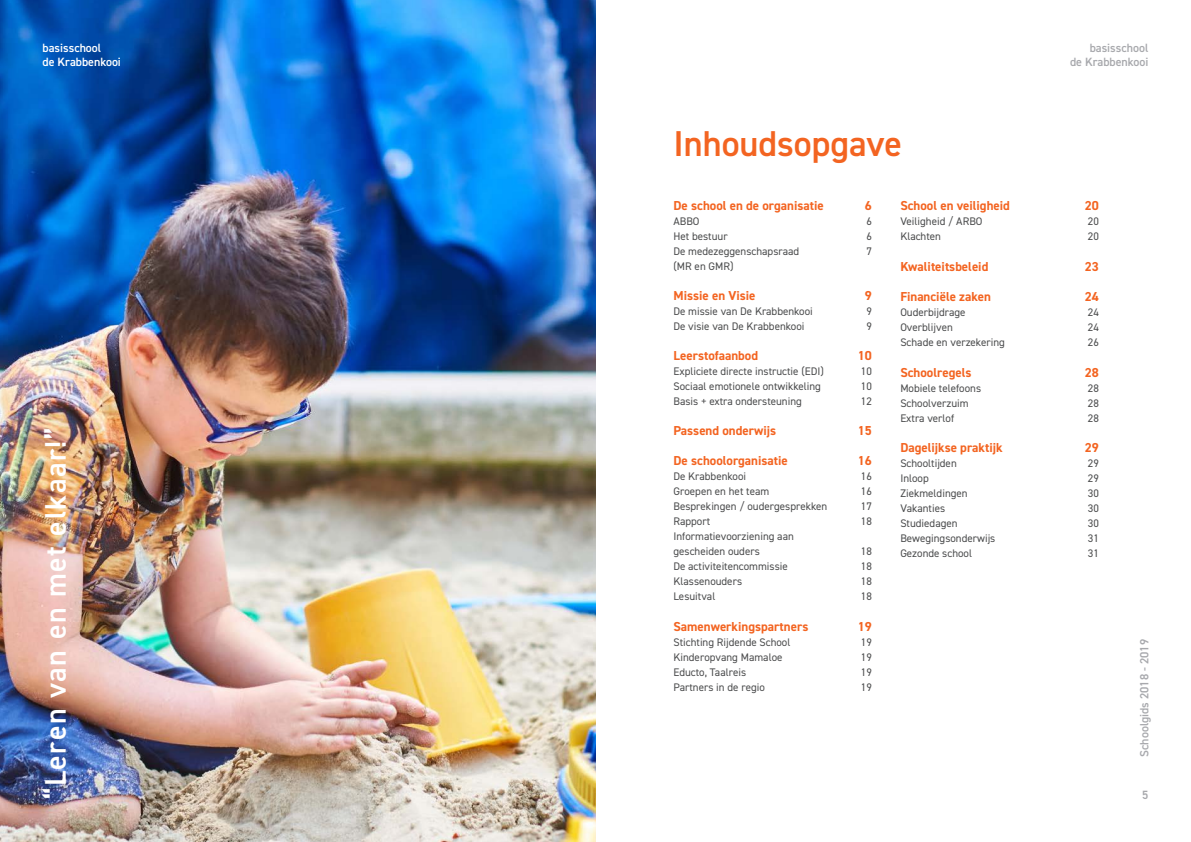
<style>
.page{position:relative;width:1191px;height:842px;background:#fff}
.page>*{position:absolute;margin:0;border:0;box-sizing:border-box;transform-origin:0 0}
.t1{font:600 36px "DIN2014";color:#f36421}
.t2{font:600 29.9px "DIN2014";letter-spacing:.05em;color:#fff}
.Kopje_Inleiding{font:700 13px "DIN2014";color:#f36421}
.body{font:700 13px "DIN2014";color:#f36421}
.t3{font:600 12px/14.4px "DIN2014";color:#a8a9ad;text-align:right}
.t4{font:600 12px/14.4px "DIN2014";color:#fff}
.body-2{font:11px/15px "DIN2014";color:#4b4c4d}
</style>
<div class="page">
<img style="left:0;top:0;width:595px;height:842px">
<p class="t4" style="left:43px;top:40px;width:80px">basisschool<br>de Krabbenkooi</p>
<h2 class="t2" style="left:36px;top:799px;width:373px;rotate:-90deg">“Leren van en met elkaar!”</h2>
<p class="t3" style="left:1070px;top:40px;width:80px">basisschool<br>de Krabbenkooi</p>
<p class="t1" style="left:673px;top:119px;width:230px">Inhoudsopgave</p>
<p class="Kopje_Inleiding" style="left:673px;top:197px;width:152px">De school en de organisatie</p>
<p class="Kopje_Inleiding" style="left:865px;top:197px;width:9px">6</p>
<p class="body-2" style="left:673px;top:213px;width:28px">ABBO</p>
<p class="body-2" style="left:866px;top:213px;width:7px">6</p>
<p class="body-2" style="left:673px;top:228px;width:56px">Het bestuur</p>
<p class="body-2" style="left:866px;top:228px;width:7px">6</p>
<p class="body-2" style="left:673px;top:243px;width:127px">De medezeggenschapsraad</p>
<p class="body-2" style="left:866px;top:243px;width:7px">7</p>
<p class="body-2" style="left:673px;top:258px;width:62px">(MR en GMR)</p>
<p class="Kopje_Inleiding" style="left:673px;top:287px;width:84px">Missie en Visie</p>
<p class="Kopje_Inleiding" style="left:865px;top:287px;width:9px">9</p>
<p class="body-2" style="left:673px;top:303px;width:141px">De missie van De Krabbenkooi</p>
<p class="body-2" style="left:866px;top:303px;width:7px">9</p>
<p class="body-2" style="left:673px;top:318px;width:132px">De visie van De Krabbenkooi</p>
<p class="body-2" style="left:866px;top:318px;width:7px">9</p>
<p class="Kopje_Inleiding" style="left:673px;top:347px;width:86px">Leerstofaanbod</p>
<p class="Kopje_Inleiding" style="left:858px;top:347px;width:16px">10</p>
<p class="body-2" style="left:673px;top:363px;width:152px">Expliciete directe instructie (EDI)</p>
<p class="body-2" style="left:861px;top:363px;width:12px">10</p>
<p class="body-2" style="left:673px;top:378px;width:149px">Sociaal emotionele ontwikkeling</p>
<p class="body-2" style="left:861px;top:378px;width:12px">10</p>
<p class="body-2" style="left:673px;top:393px;width:130px">Basis + extra ondersteuning</p>
<p class="body-2" style="left:861px;top:393px;width:12px">12</p>
<p class="Kopje_Inleiding" style="left:673px;top:422px;width:104px">Passend onderwijs</p>
<p class="Kopje_Inleiding" style="left:858px;top:422px;width:16px">15</p>
<p class="Kopje_Inleiding" style="left:673px;top:452px;width:116px">De schoolorganisatie</p>
<p class="Kopje_Inleiding" style="left:858px;top:452px;width:16px">16</p>
<p class="body-2" style="left:673px;top:468px;width:74px">De Krabbenkooi</p>
<p class="body-2" style="left:861px;top:468px;width:12px">16</p>
<p class="body-2" style="left:673px;top:483px;width:97px">Groepen en het team</p>
<p class="body-2" style="left:861px;top:483px;width:12px">16</p>
<p class="body-2" style="left:673px;top:498px;width:155px">Besprekingen / oudergesprekken</p>
<p class="body-2" style="left:861px;top:498px;width:12px">17</p>
<p class="body-2" style="left:673px;top:513px;width:38px">Rapport</p>
<p class="body-2" style="left:861px;top:513px;width:12px">18</p>
<p class="body-2" style="left:673px;top:528px;width:122px">Informatievoorziening aan gescheiden ouders</p>
<p class="body" style="left:900px;top:197px;width:111px">School en veiligheid</p>
<p class="body" style="left:1084px;top:197px;width:16px">20</p>
<p class="body-2" style="left:900px;top:213px;width:84px">Veiligheid / ARBO</p>
<p class="body-2" style="left:1087px;top:213px;width:12px">20</p>
<p class="body-2" style="left:900px;top:228px;width:42px">Klachten</p>
<p class="body-2" style="left:1087px;top:228px;width:12px">20</p>
<p class="Kopje_Inleiding" style="left:900px;top:257px;width:90px">Kwaliteitsbeleid</p>
<p class="Kopje_Inleiding" style="left:1084px;top:257px;width:16px">23</p>
<p class="Kopje_Inleiding" style="left:900px;top:288px;width:92px">Financiële zaken</p>
<p class="Kopje_Inleiding" style="left:1084px;top:288px;width:16px">24</p>
<p class="body-2" style="left:900px;top:305px;width:67px">Ouderbijdrage</p>
<p class="body-2" style="left:1087px;top:305px;width:12px">24</p>
<p class="body-2" style="left:900px;top:320px;width:54px">Overblijven</p>
<p class="body-2" style="left:1087px;top:320px;width:12px">24</p>
<p class="body-2" style="left:900px;top:335px;width:106px">Schade en verzekering</p>
<p class="body-2" style="left:1087px;top:335px;width:12px">26</p>
<p class="Kopje_Inleiding" style="left:900px;top:364px;width:73px">Schoolregels</p>
<p class="Kopje_Inleiding" style="left:1084px;top:364px;width:16px">28</p>
<p class="body-2" style="left:900px;top:380px;width:82px">Mobiele telefoons</p>
<p class="body-2" style="left:1087px;top:380px;width:12px">28</p>
<p class="body-2" style="left:900px;top:395px;width:70px">Schoolverzuim</p>
<p class="body-2" style="left:1087px;top:395px;width:12px">28</p>
<p class="body-2" style="left:900px;top:410px;width:55px">Extra verlof</p>
<p class="body-2" style="left:1087px;top:410px;width:12px">28</p>
<p class="Kopje_Inleiding" style="left:900px;top:439px;width:104px">Dagelijkse praktijk</p>
<p class="Kopje_Inleiding" style="left:1084px;top:439px;width:16px">29</p>
<p class="body-2" style="left:900px;top:456px;width:58px">Schooltijden</p>
<p class="body-2" style="left:1087px;top:456px;width:12px">29</p>
<p class="body-2" style="left:900px;top:471px;width:30px">Inloop</p>
<p class="body-2" style="left:1087px;top:471px;width:12px">29</p>
<p class="body-2" style="left:900px;top:486px;width:69px">Ziekmeldingen</p>
<p class="body-2" style="left:1087px;top:486px;width:12px">30</p>
<p class="body-2" style="left:900px;top:501px;width:46px">Vakanties</p>
<p class="body-2" style="left:1087px;top:501px;width:12px">30</p>
<p class="body-2" style="left:900px;top:516px;width:59px">Studiedagen</p>
<p class="body-2" style="left:1087px;top:516px;width:12px">30</p>
<p class="body-2" style="left:900px;top:531px;width:97px">Bewegingsonderwijs</p>
<p class="body-2" style="left:1087px;top:531px;width:12px">31</p>
<p class="body-2" style="left:900px;top:546px;width:73px">Gezonde school</p>
<p class="body-2" style="left:1087px;top:546px;width:12px">31</p>
<p class="body-2" style="left:861px;top:543px;width:12px">18</p>
<p class="body-2" style="left:673px;top:558px;width:116px">De activiteitencommissie</p>
<p class="body-2" style="left:861px;top:558px;width:12px">18</p>
<p class="body-2" style="left:673px;top:573px;width:70px">Klassenouders</p>
<p class="body-2" style="left:861px;top:573px;width:12px">18</p>
<p class="body-2" style="left:673px;top:588px;width:43px">Lesuitval</p>
<p class="body-2" style="left:861px;top:588px;width:12px">18</p>
<p class="Kopje_Inleiding" style="left:673px;top:617px;width:136px">Samenwerkingspartners</p>
<p class="Kopje_Inleiding" style="left:858px;top:617px;width:16px">19</p>
<p class="body-2" style="left:673px;top:634px;width:118px">Stichting Rijdende School</p>
<p class="body-2" style="left:861px;top:634px;width:12px">19</p>
<p class="body-2" style="left:673px;top:649px;width:111px">Kinderopvang Mamaloe</p>
<p class="body-2" style="left:861px;top:649px;width:12px">19</p>
<p class="body-2" style="left:673px;top:664px;width:74px">Educto, Taalreis</p>
<p class="body-2" style="left:861px;top:664px;width:12px">19</p>
<p class="body-2" style="left:673px;top:679px;width:93px">Partners in de regio</p>
<p class="body-2" style="left:861px;top:679px;width:12px">19</p>
<p class="t3" style="left:1136px;top:757px;width:119px;rotate:-90deg">Schoolgids 2018 - 2019</p>
<p class="t3" style="left:1142px;top:788px;width:8px">5</p>
</div>
